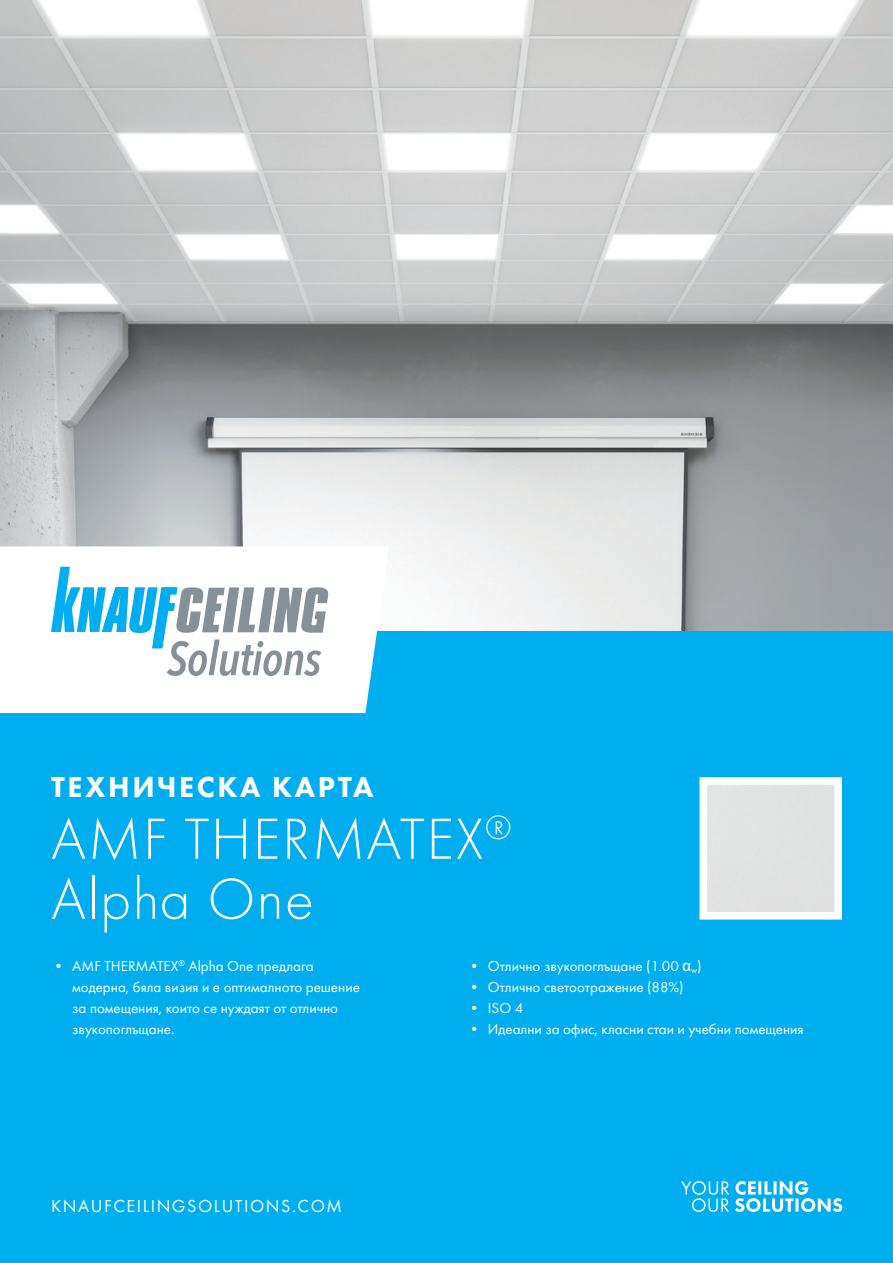
<style>
.page{position:relative;width:893px;height:1263px;background:#fff}
.page>*{position:absolute;margin:0;border:0;box-sizing:border-box;transform-origin:0 0}
.t1{font:300 60px/60px "Futura PT";letter-spacing:.025em;color:#fff}
.t2{font:800 30px "Futura PT";letter-spacing:.085em;color:#fff}
.t3{font:18px "Futura PT";letter-spacing:.085em;color:#fff}
.t4{font:15px/21px "Futura PT";color:#fff}
.s1{font-family:"Arial"}
</style>
<div class="page">
<img style="left:0;top:0;width:893px;height:631px">
<div style="left:0;top:631px;width:893px;height:632px;background:#00aeef"></div>
<svg style="left:699px;top:777px;width:143px;height:143px;background:#e5e7e7"></svg>
<svg style="left:681px;top:1181px;width:161px;height:31px"></svg>
<div style="left:0;top:546px;width:389px;height:167px;background:#fff"></div>
<svg style="left:51px;top:567px;width:278px;height:109px"></svg>
<h2 class="t2" style="left:51px;top:769px;width:324px">ТЕХНИЧЕСКА КАРТА</h2>
<h1 class="t1" style="left:51px;top:809px;width:462px">AMF THERMATEX<sup>®<br></sup>Alpha One</h1>
<p class="t4" style="left:72px;top:956px;width:289px;text-indent:-21px">• AMF THERMATEX<sup>®</sup> Alpha One предлага модерна, бяла визия и е оптималното решение за помещения, които се нуждаят от отлично звукопоглъщане.</p>
<p class="t4" style="left:467px;top:956px;width:236px">• Отлично звукопоглъщане (1.00 <span class="s1">α</span><sub>w</sub>)</p>
<p class="t4" style="left:467px;top:977px;width:218px">• Отлично светоотражение (88%)</p>
<p class="t4" style="left:467px;top:998px;width:58px">• ISO 4</p>
<p class="t4" style="left:467px;top:1019px;width:338px">• Идеални за офис, класни стаи и учебни помещения</p>
<p class="t3" style="left:51px;top:1195px;width:292px">KNAUFCEILINGSOLUTIONS.COM</p>
</div>
